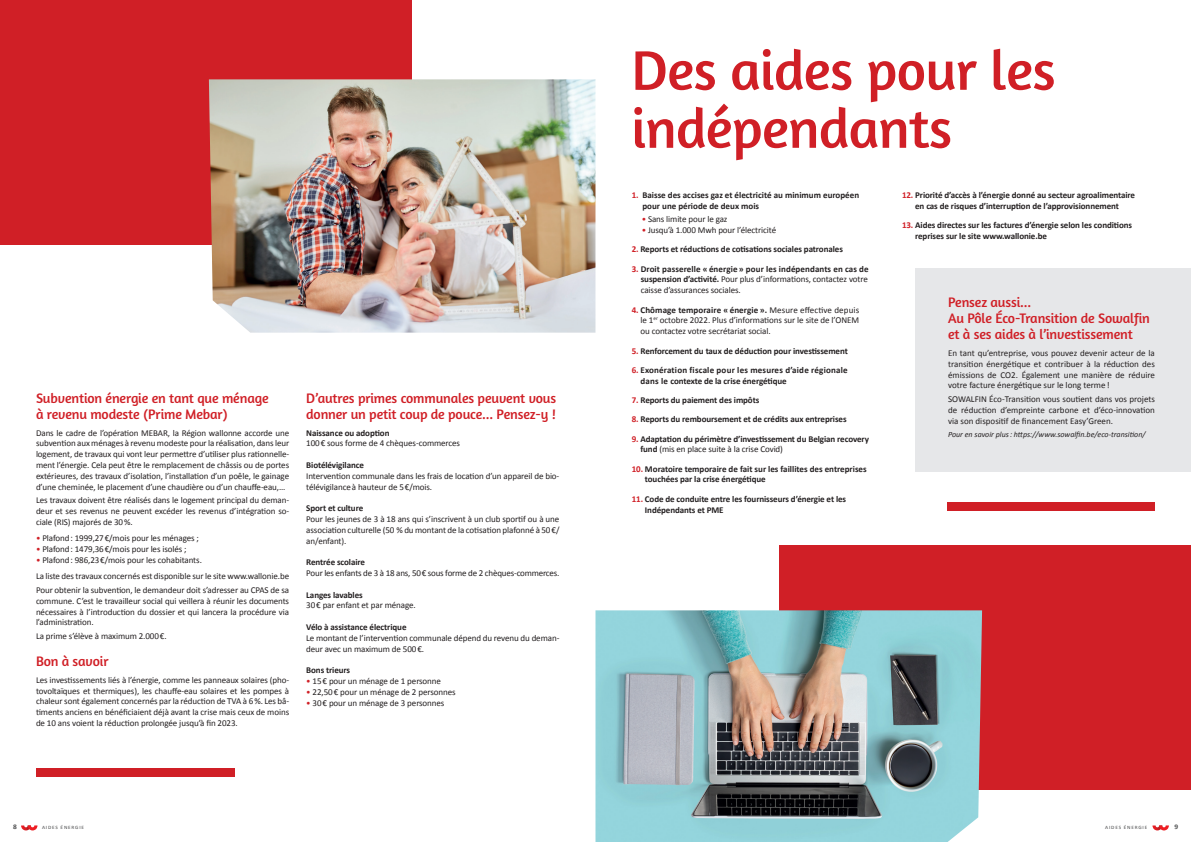
<style>
.page{position:relative;width:1191px;height:842px;background:#fff}
.page>*{position:absolute;margin:0;border:0;box-sizing:border-box;transform-origin:0 0}
.t1{font:56.6px/58px "Amaranth";letter-spacing:-.01em;color:#d01f26}
.t2{font:14px/16px "Amaranth";letter-spacing:-.01em;color:#d01f26}
.t3{font:9px/10.8px "Calibri";letter-spacing:-.01em;color:#231f20;text-align:justify}
.t4{font:700 9px/10.8px "Calibri";letter-spacing:-.01em;color:#231f20}
.t5{font:700 9px/10.8px "Calibri";letter-spacing:.02em;color:#231f20}
.t6{font:italic 8px "Calibri";color:#231f20}
.t7{font:700 7px "Calibri";color:#4b4c4d;scale:1.06 1}
.t8{font:5px "Calibri";letter-spacing:.15em;color:#4b4c4d;scale:1.06 1}
.s1{color:#d01f26}
.s2{font-weight:400}
.s3{font-weight:700;color:#d01f26}
.s4{font-weight:700}
</style>
<div class="page">
<div style="left:0;top:0;width:411px;height:244px;background:#d01f26"></div>
<div style="left:36px;top:768px;width:198px;height:9px;background:#d01f26"></div>
<img style="left:209px;top:79px;width:386px;height:254px">
<div style="left:780px;top:545px;width:411px;height:245px;background:#d01f26"></div>
<div style="left:916px;top:269px;width:275px;height:203px;background:#e6e7e9"></div>
<div style="left:947px;top:502px;width:208px;height:9px;background:#d01f26"></div>
<img style="left:595px;top:610px;width:387px;height:232px">
<svg style="left:1152px;top:825px;width:16px;height:5px"></svg>
<svg style="left:21px;top:825px;width:16px;height:5px"></svg>
<h2 class="t2" style="left:36px;top:390px;width:234px">Subvention énergie en tant que ménage à revenu modeste (Prime Mebar)</h2>
<p class="t3" style="left:36px;top:427px;width:255px">Dans le cadre de l’opération MEBAR, la Région wallonne accorde une subvention aux ménages à revenu modeste pour la réalisation, dans leur logement, de travaux qui vont leur permettre d’utiliser plus rationnelle&shy;ment l’énergie. Cela peut être le remplacement de châssis ou de portes extérieures, des travaux d’isolation, l’installation d’un poêle, le gainage d’une cheminée, le placement d’une chaudière ou d’un chauffe-eau,…</p>
<p class="t3" style="left:36px;top:494px;width:255px">Les travaux doivent être réalisés dans le logement principal du deman&shy;deur et ses revenus ne peuvent excéder les revenus d’intégration so&shy;ciale (RIS) majorés de 30%.</p>
<p class="t3" style="left:36px;top:532px;width:164px"><span class="s1">•</span> Plafond: 1999,27€/mois pour les ménages ;</p>
<p class="t3" style="left:36px;top:543px;width:152px"><span class="s1">•</span> Plafond: 1479,36€/mois pour les isolés ;</p>
<p class="t3" style="left:36px;top:551px;width:255px;line-height:16.5px"><span class="s1">•</span> Plafond: 986,23€/mois pour les cohabitants.<br>La liste des travaux concernés est disponible sur le site www.wallonie.be</p>
<p class="t3" style="left:36px;top:584px;width:255px">Pour obtenir la subvention, le demandeur doit s’adresser au CPAS de sa commune. C’est le travailleur social qui veillera à réunir les documents nécessaires à l’introduction du dossier et qui lancera la procédure via l’administration.</p>
<p class="t3" style="left:36px;top:630px;width:132px">La prime s’élève à maximum 2.000€.</p>
<h2 class="t2" style="left:36px;top:653px;width:74px">Bon à savoir</h2>
<p class="t3" style="left:36px;top:674px;width:255px">Les investissements liés à l’énergie, comme les panneaux solaires (pho&shy;tovoltaïques et thermiques), les chauffe-eau solaires et les pompes à chaleur sont également concernés par la réduction de TVA à 6%. Les bâ&shy;timents anciens en bénéficiaient déjà avant la crise mais ceux de moins de 10 ans voient la réduction prolongée jusqu’à fin 2023.</p>
<h2 class="t2" style="left:306px;top:390px;width:251px">D’autres primes communales peuvent vous donner un petit coup de pouce... Pensez-y !</h2>
<p class="t4" style="left:306px;top:427px;width:85px">Naissance ou adoption</p>
<p class="t3" style="left:306px;top:438px;width:155px">100€ sous forme de 4 chèques-commerces</p>
<p class="t4" style="left:306px;top:459px;width:59px">Biotélévigilance</p>
<p class="t3" style="left:306px;top:470px;width:255px">Intervention communale dans les frais de location d’un appareil de bio&shy;télévigilanceà hauteur de 5€/mois.</p>
<p class="t4" style="left:306px;top:502px;width:58px">Sport et culture</p>
<p class="t3" style="left:306px;top:513px;width:255px">Pour les jeunes de 3 à 18 ans qui s’inscrivent à un club sportif ou à une association culturelle (50 % du montant de la cotisation plafonné à 50€/ an/enfant).</p>
<p class="t4" style="left:306px;top:556px;width:60px">Rentrée scolaire</p>
<p class="t3" style="left:306px;top:567px;width:255px">Pour les enfants de 3 à 18 ans, 50€ sous forme de 2 chèques-commerces.</p>
<p class="t4" style="left:306px;top:589px;width:58px">Langes lavables</p>
<p class="t3" style="left:306px;top:600px;width:111px">30€ par enfant et par ménage.</p>
<p class="t4" style="left:306px;top:621px;width:102px">Vélo à assistance électrique</p>
<p class="t3" style="left:306px;top:632px;width:255px">Le montant de l’intervention communale dépend du revenu du deman&shy;deur avec un maximum de 500€.</p>
<p class="t4" style="left:306px;top:664px;width:45px">Bons trieurs</p>
<p class="t3" style="left:306px;top:675px;width:136px"><span class="s1">•</span> 15€ pour un ménage de 1 personne</p>
<p class="t3" style="left:306px;top:686px;width:151px"><span class="s1">•</span> 22,50€ pour un ménage de 2 personnes</p>
<p class="t3" style="left:306px;top:697px;width:140px"><span class="s1">•</span> 30€ pour un ménage de 3 personnes</p>
<h1 class="t1" style="left:631px;top:41px;width:426px">Des aides pour les indépendants</h1>
<p class="t4" style="left:642px;top:189px;width:218px;text-indent:-11px"><span class="s1">1.</span> Baisse des accises gaz et électricité au minimum européen pour une période de deux mois</p>
<p class="t3" style="left:641px;top:213px;width:87px"><span class="s1">•</span> Sans limite pour le gaz</p>
<p class="t3" style="left:641px;top:224px;width:136px"><span class="s1">•</span> Jusqu’à 1.000 Mwh pour l’électricité</p>
<p class="t4" style="left:632px;top:244px;width:213px"><span class="s1">2.</span> Reports et réductions de cotisations sociales patronales</p>
<p class="t4" style="left:641px;top:263px;width:229px;text-align:justify;text-indent:-9px"><span class="s1">3.</span> Droit passerelle « énergie » pour les indépendants en cas de suspension d’activité. <span class="s2">Pour plus d’informations, contactez votre caisse d’assurances sociales.</span></p>
<p class="t3" style="left:640px;top:304px;width:220px;text-indent:-9px"><span class="s3">4.</span> <span class="s4">Chômage temporaire « énergie ».</span> Mesure effective depuis le 1<sup>er</sup> octobre 2022. Plus d’informations sur le site de l’ONEM ou contactez votre secrétariat social.</p>
<p class="t4" style="left:632px;top:345px;width:217px"><span class="s1">5.</span> Renforcement du taux de déduction pour investissement</p>
<p class="t5" style="left:640px;top:364px;width:209px;text-indent:-9px"><span class="s1">6.</span> Exonération fiscale pour les mesures d’aide régionale dans le contexte de la crise énergétique</p>
<p class="t4" style="left:632px;top:394px;width:129px"><span class="s1">7.</span> Reports du paiement des impôts</p>
<p class="t4" style="left:632px;top:413px;width:216px"><span class="s1">8.</span> Reports du remboursement et de crédits aux entreprises</p>
<p class="t4" style="left:640px;top:433px;width:230px;text-indent:-9px"><span class="s1">9.</span> Adaptation du périmètre d’investissement du Belgian recovery fund <span class="s2">(mis en place suite à la crise Covid)</span></p>
<p class="t4" style="left:645px;top:463px;width:223px;text-indent:-13px"><span class="s1">10.</span> Moratoire temporaire de fait sur les faillites des entreprises touchées par la crise énergétique</p>
<p class="t4" style="left:645px;top:493px;width:203px;text-indent:-13px"><span class="s1">11.</span> Code de conduite entre les fournisseurs d’énergie et les<br>Indépendants et PME</p>
<p class="t4" style="left:902px;top:189px;width:235px;text-align:center"><span class="s1">12.</span> Priorité d’accès à l’énergie donné au secteur agroalimentaire en cas de risques d’interruption de l’approvisionnement</p>
<p class="t4" style="left:915px;top:219px;width:218px;text-indent:-13px"><span class="s1">13.</span> Aides directes sur les factures d’énergie selon les conditions reprises sur le site www.wallonie.be</p>
<h2 class="t2" style="left:948px;top:294px;width:203px">Pensez aussi...<br>Au Pôle Éco-Transition de Sowalfin et à ses aides à l’investissement</h2>
<p class="t3" style="left:948px;top:347px;width:208px">En tant qu’entreprise, vous pouvez devenir acteur de la transition énergétique et contribuer à la réduction des émissions de CO2. Également une manière de réduire votre facture énergétique sur le long terme!</p>
<p class="t3" style="left:948px;top:393px;width:208px">SOWALFIN Éco-Transition vous soutient dans vos projets de réduction d’empreinte carbone et d’éco-innovation via son dispositif de financement Easy’Green.</p>
<p class="t6" style="left:948px;top:430px;width:199px">Pour en savoir plus: https://www.sowalfin.be/eco-transition/</p>
<p class="t7" style="left:13px;top:823px;width:5px">8</p>
<p class="t8" style="left:42px;top:824px;width:41px">AIDES ÉNERGIE</p>
<p class="t8" style="left:1105px;top:824px;width:41px">AIDES ÉNERGIE</p>
<p class="t7" style="left:1174px;top:823px;width:5px">9</p>
</div>
